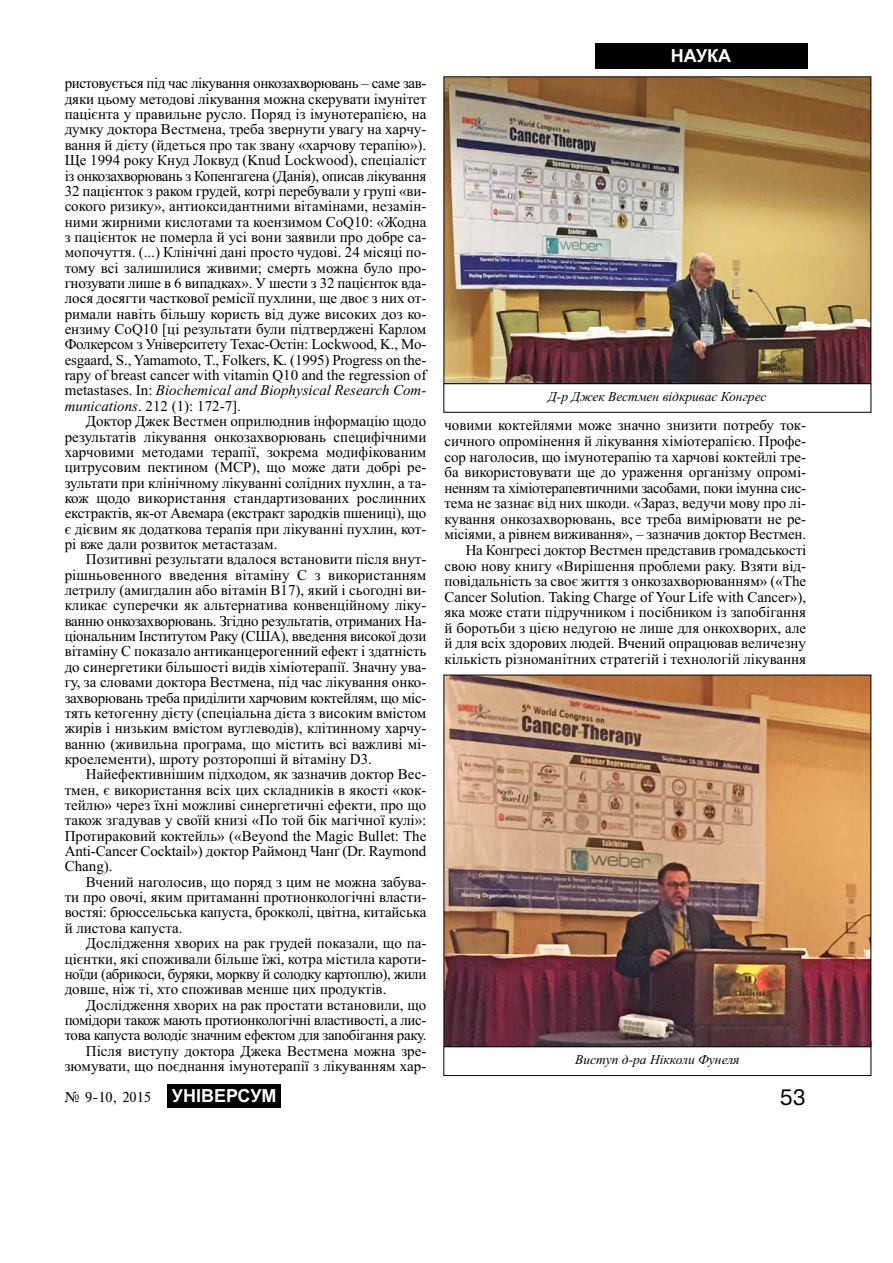
<style>
.page{position:relative;width:893px;height:1263px;background:#fff}
.page>*{position:absolute;margin:0;border:0;box-sizing:border-box;transform-origin:0 0}
.t1{font:21px "Ukr";color:#000}
.t2{font:700 18px "Arial";color:#fff}
.t3{font:15px/15.3px "Times New Roman";color:#000;text-align:justify}
.t4{font:15px "Times";color:#000}
.t5{font:italic 13.5px "Times New Roman";color:#000}
.s1{font-style:italic}
.s2{font-family:"Arial";font-weight:700;font-size:18px;color:#fff}
</style>
<div class="page">
<div style="left:167px;top:1084px;width:114px;height:24px;background:#000"></div>
<div style="left:594px;top:43px;width:213px;height:26px;background:#000"></div>
<div style="left:443px;top:383px;width:428px;height:30px;border:1px solid #000"></div>
<div style="left:443px;top:1042px;width:428px;height:34px;border:1px solid #000"></div>
<img style="left:445px;top:79px;width:424px;height:303px">
<div style="left:443px;top:77px;width:428px;height:307px;border:1px solid #000"></div>
<img style="left:445px;top:677px;width:424px;height:368px">
<p class="t3" style="left:65px;top:77px;width:363px">ристовується під час лікування онкозахворювань – саме зав&shy;дяки цьому методові лікування можна скерувати імунітет пацієнта у правильне русло. Поряд із імунотерапією, на думку доктора Вестмена, треба звернути увагу на харчу&shy;вання й дієту (йдеться про так звану «харчову терапію»).<br>Ще 1994 року Кнуд Локвуд (Knud Lockwood), спеціаліст із онкозахворювань з Копенгагена (Данія), описав лікування 32 пацієнток з раком грудей, котрі перебували у групі «ви&shy;сокого ризику», антиоксидантними вітамінами, незамін&shy;ними жирними кислотами та коензимом CoQ10: «Жодна з пацієнток не померла й усі вони заявили про добре са&shy;мопочуття. (...) Клінічні дані просто чудові. 24 місяці по&shy;тому всі залишилися живими; смерть можна було про&shy;гнозувати лише в 6 випадках». У шести з 32 пацієнток вда&shy;лося досягти часткової ремісії пухлини, ще двоє з них от&shy;римали навіть більшу користь від дуже високих доз ко&shy;ензиму CoQ10 [ці результати були підтверджені Карлом Фолкерсом з Університету Техас-Остін: Lockwood, K., Mo&shy;esgaard, S., Yamamoto, T., Folkers, K. (1995) Progress on the&shy;rapy of breast cancer with vitamin Q10 and the regression of metastases. In: <span class="s1">Biochemical and Biophysical Research Com&shy;munications</span>. 212 (1): 172-7].</p>
<p class="t3" style="left:65px;top:415px;width:363px;text-indent:21px">Доктор Джек Вестмен оприлюднив інформацію щодо результатів лікування онкозахворювань специфічними харчовими методами терапії, зокрема модифікованим цитрусовим пектином (МСР), що може дати добрі ре&shy;зультати при клінічному лікуванні солідних пухлин, а та&shy;кож щодо використання стандартизованих рослинних екстрактів, як-от Авемара (екстракт зародків пшениці), що є дієвим як додаткова терапія при лікуванні пухлин, кот&shy;рі вже дали розвиток метастазам.</p>
<p class="t3" style="left:65px;top:553px;width:363px;text-indent:21px">Позитивні результати вдалося встановити після внут&shy;рішньовенного введення вітаміну С з використанням летрилу (амигдалин або вітамін В17), який і сьогодні ви&shy;кликає суперечки як альтернатива конвенційному ліку&shy;ванню онкозахворювань. Згідно результатів, отриманих На&shy;ціональним Інститутом Раку (США), введення високої дози вітаміну С показало антиканцерогенний ефект і здатність до синергетики більшості видів хіміотерапії. Значну ува&shy;гу, за словами доктора Вестмена, під час лікування онко&shy;захворювань треба приділити харчовим коктейлям, що міс&shy;тять кетогенну дієту (спеціальна дієта з високим вмістом жирів і низьким вмістом вуглеводів), клітинному харчу&shy;ванню (живильна програма, що містить всі важливі мі&shy;кроелементи), шроту розторопші й вітаміну D3.</p>
<p class="t3" style="left:65px;top:768px;width:363px;text-indent:21px">Найефективнішим підходом, як зазначив доктор Вес&shy;тмен, є використання всіх цих складників в якості «кок&shy;тейлю» через їхні можливі синергетичні ефекти, про що також згадував у своїй книзі «По той бік магічної кулі»:<br>Протираковий коктейль» («Beyond the Magic Bullet: The Anti-Cancer Cocktail») доктор Раймонд Чанґ (Dr. Raymond Chang).</p>
<p class="t3" style="left:65px;top:876px;width:363px;text-indent:21px">Вчений наголосив, що поряд з цим не можна забува&shy;ти про овочі, яким притаманні протионкологічні власти&shy;востяі: брюссельська капуста, брокколі, цвітна, китайська й листова капуста.</p>
<p class="t3" style="left:65px;top:937px;width:363px;text-indent:21px">Дослідження хворих на рак грудей показали, що па&shy;цієнтки, які споживали більше їжі, котра містила кароти&shy;ноїди (абрикоси, буряки, моркву й солодку картоплю), жили довше, ніж ті, хто споживав менше цих продуктів.</p>
<p class="t3" style="left:65px;top:998px;width:363px;text-align:right">Дослідження хворих на рак простати встановили, що помідори також мають протионкологічні властивості, а лис&shy;това капуста володіє значним ефектом для запобігання раку.<br>Після виступу доктора Джека Вестмена можна зре&shy;зюмувати, що поєднання імунотерапії з лікуванням хар-</p>
<p class="t2" style="left:670px;top:46px;width:62px">НАУКА</p>
<p class="t5" style="left:548px;top:388px;width:220px">Д-р Джек Вестмен відкриває Конгрес</p>
<p class="t3" style="left:444px;top:419px;width:363px;text-align:right">човими коктейлями може значно знизити потребу ток&shy;сичного опромінення й лікування хіміотерапією. Профе&shy;сор наголосив, що імунотерапію та харчові коктейлі тре&shy;ба використовувати ще до ураження організму опромі&shy;ненням та хіміотерапевтичними засобами, поки імунна сис&shy;тема не зазнає від них шкоди. «Зараз, ведучи мову про лі&shy;кування онкозахворювань, все треба вимірювати не ре&shy;місіями, а рівнем виживання», – зазначив доктор Вестмен.<br>На Конгресі доктор Вестмен представив громадськості свою нову книгу «Вирішення проблеми раку. Взяти від&shy;повідальність за своє життя з онкозахворюванням» («The Cancer Solution. Taking Charge of Your Life with Cancer»), яка може стати підручником і посібником із запобігання й боротьби з цією недугою не лише для онкохворих, але й для всіх здорових людей. Вчений опрацював величезну кількість різноманітних стратегій і технологій лікування</p>
<p class="t5" style="left:575px;top:1051px;width:166px">Виступ д-ра Нікколи Фунеля</p>
<p class="t4" style="left:64px;top:1088px;width:214px">‹ 9-10, 2015 <span class="s2">УНІВЕРСУМ</span></p>
<h1 class="t1" style="left:780px;top:1086px;width:27px">53</h1>
</div>
